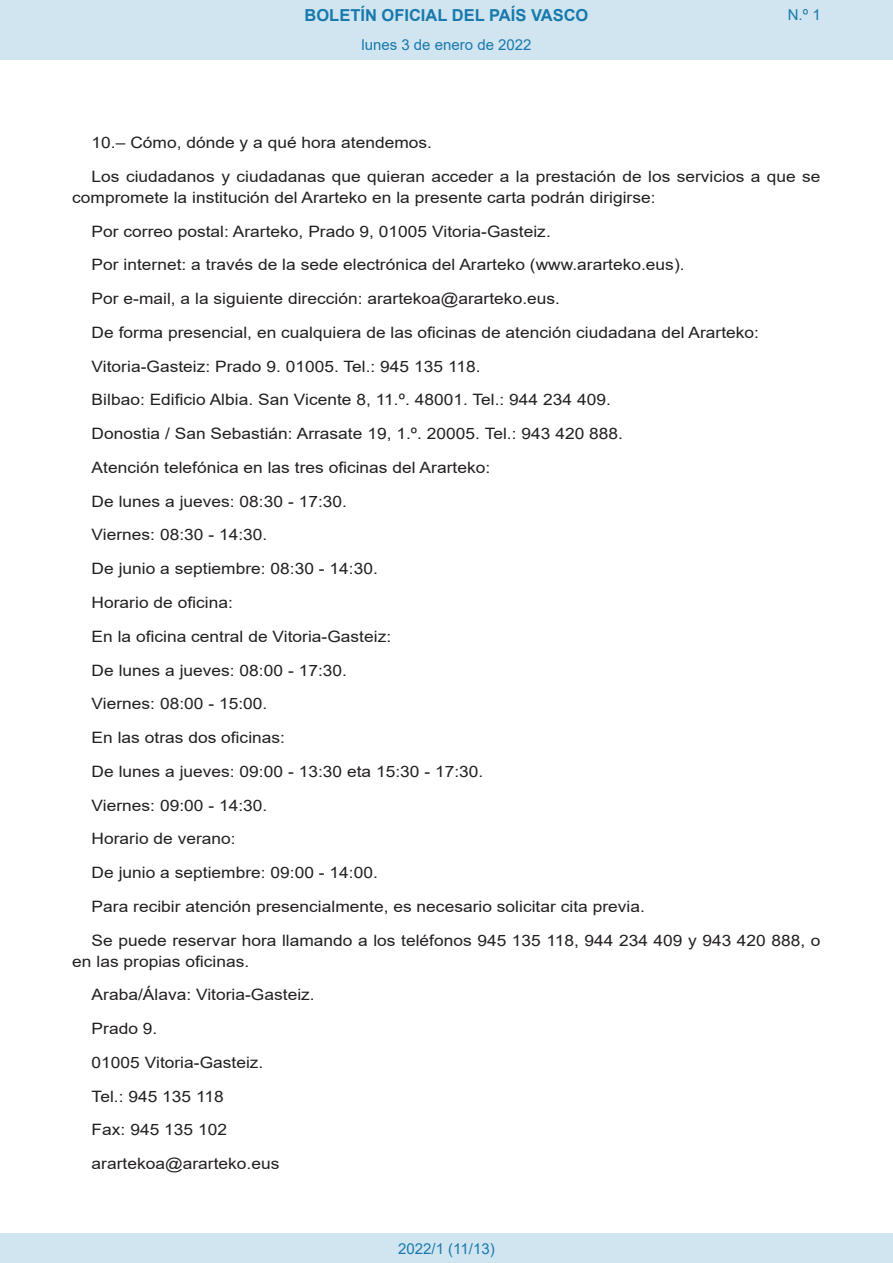
<style>
.page{position:relative;width:893px;height:1263px;background:#fff}
.page>*{position:absolute;margin:0;border:0;box-sizing:border-box;transform-origin:0 0}
.t1{font:700 16.5px "Arial";color:#1879ad}
.BOPVDetalle{font:15.6px/21px "Arial";color:#231f20;scale:1.11 1}
.Paginacion_Centro{font:15px "Arial";color:#1879ad}
</style>
<div class="page">
<div style="left:0;top:0;width:893px;height:60px;background:#d0e5f0"></div>
<div style="left:0;top:1233px;width:893px;height:30px;background:#d0e5f0"></div>
<p class="t1" style="left:305px;top:3px;width:285px">BOLETÍN OFICIAL DEL PAÍS VASCO</p>
<p class="Paginacion_Centro" style="left:361px;top:35px;width:172px">lunes 3 de enero de 2022</p>
<p class="Paginacion_Centro" style="left:788px;top:5px;width:34px">N.º 1</p>
<p class="BOPVDetalle" style="left:92px;top:132px;width:308px">10.– Cómo, dónde y a qué hora atendemos.</p>
<p class="BOPVDetalle" style="left:72px;top:166px;width:676px;text-indent:19px">Los ciudadanos y ciudadanas que quieran acceder a la prestación de los servicios a que se compromete la institución del Ararteko en la presente carta podrán dirigirse:</p>
<p class="BOPVDetalle" style="left:92px;top:221px;width:415px">Por correo postal: Ararteko, Prado 9, 01005 Vitoria-Gasteiz.</p>
<p class="BOPVDetalle" style="left:92px;top:254px;width:536px">Por internet: a través de la sede electrónica del Ararteko (www.ararteko.eus).</p>
<p class="BOPVDetalle" style="left:92px;top:288px;width:423px">Por e-mail, a la siguiente dirección: arartekoa@ararteko.eus.</p>
<p class="BOPVDetalle" style="left:92px;top:322px;width:603px">De forma presencial, en cualquiera de las oficinas de atención ciudadana del Ararteko:</p>
<p class="BOPVDetalle" style="left:92px;top:356px;width:352px">Vitoria-Gasteiz: Prado 9. 01005. Tel.: 945 135 118.</p>
<p class="BOPVDetalle" style="left:92px;top:389px;width:469px">Bilbao: Edificio Albia. San Vicente 8, 11.º. 48001. Tel.: 944 234 409.</p>
<p class="BOPVDetalle" style="left:92px;top:423px;width:480px">Donostia / San Sebastián: Arrasate 19, 1.º. 20005. Tel.: 943 420 888.</p>
<p class="BOPVDetalle" style="left:92px;top:457px;width:361px">Atención telefónica en las tres oficinas del Ararteko:</p>
<p class="BOPVDetalle" style="left:92px;top:491px;width:232px">De lunes a jueves: 08:30 - 17:30.</p>
<p class="BOPVDetalle" style="left:92px;top:524px;width:160px">Viernes: 08:30 - 14:30.</p>
<p class="BOPVDetalle" style="left:92px;top:558px;width:259px">De junio a septiembre: 08:30 - 14:30.</p>
<p class="BOPVDetalle" style="left:92px;top:592px;width:129px">Horario de oficina:</p>
<p class="BOPVDetalle" style="left:92px;top:626px;width:271px">En la oficina central de Vitoria-Gasteiz:</p>
<p class="BOPVDetalle" style="left:92px;top:659px;width:232px">De lunes a jueves: 08:00 - 17:30.</p>
<p class="BOPVDetalle" style="left:92px;top:693px;width:160px">Viernes: 08:00 - 15:00.</p>
<p class="BOPVDetalle" style="left:92px;top:727px;width:176px">En las otras dos oficinas:</p>
<p class="BOPVDetalle" style="left:92px;top:761px;width:354px">De lunes a jueves: 09:00 - 13:30 eta 15:30 - 17:30.</p>
<p class="BOPVDetalle" style="left:92px;top:794px;width:160px">Viernes: 09:00 - 14:30.</p>
<p class="BOPVDetalle" style="left:92px;top:828px;width:131px">Horario de verano:</p>
<p class="BOPVDetalle" style="left:92px;top:862px;width:259px">De junio a septiembre: 09:00 - 14:00.</p>
<p class="BOPVDetalle" style="left:92px;top:896px;width:500px">Para recibir atención presencialmente, es necesario solicitar cita previa.</p>
<p class="BOPVDetalle" style="left:72px;top:929px;width:676px;text-indent:19px">Se puede reservar hora llamando a los teléfonos 945 135 118, 944 234 409 y 943 420 888, o en las propias oficinas.</p>
<p class="BOPVDetalle" style="left:92px;top:984px;width:202px">Araba/Álava: Vitoria-Gasteiz.</p>
<p class="BOPVDetalle" style="left:92px;top:1018px;width:61px">Prado 9.</p>
<p class="BOPVDetalle" style="left:92px;top:1052px;width:156px">01005 Vitoria-Gasteiz.</p>
<p class="BOPVDetalle" style="left:92px;top:1085px;width:121px">Tel.: 945 135 118</p>
<p class="BOPVDetalle" style="left:92px;top:1119px;width:123px">Fax: 945 135 102</p>
<p class="BOPVDetalle" style="left:92px;top:1153px;width:171px">arartekoa@ararteko.eus</p>
<p class="Paginacion_Centro" style="left:398px;top:1238px;width:98px">2022/1 (11/13)</p>
</div>
